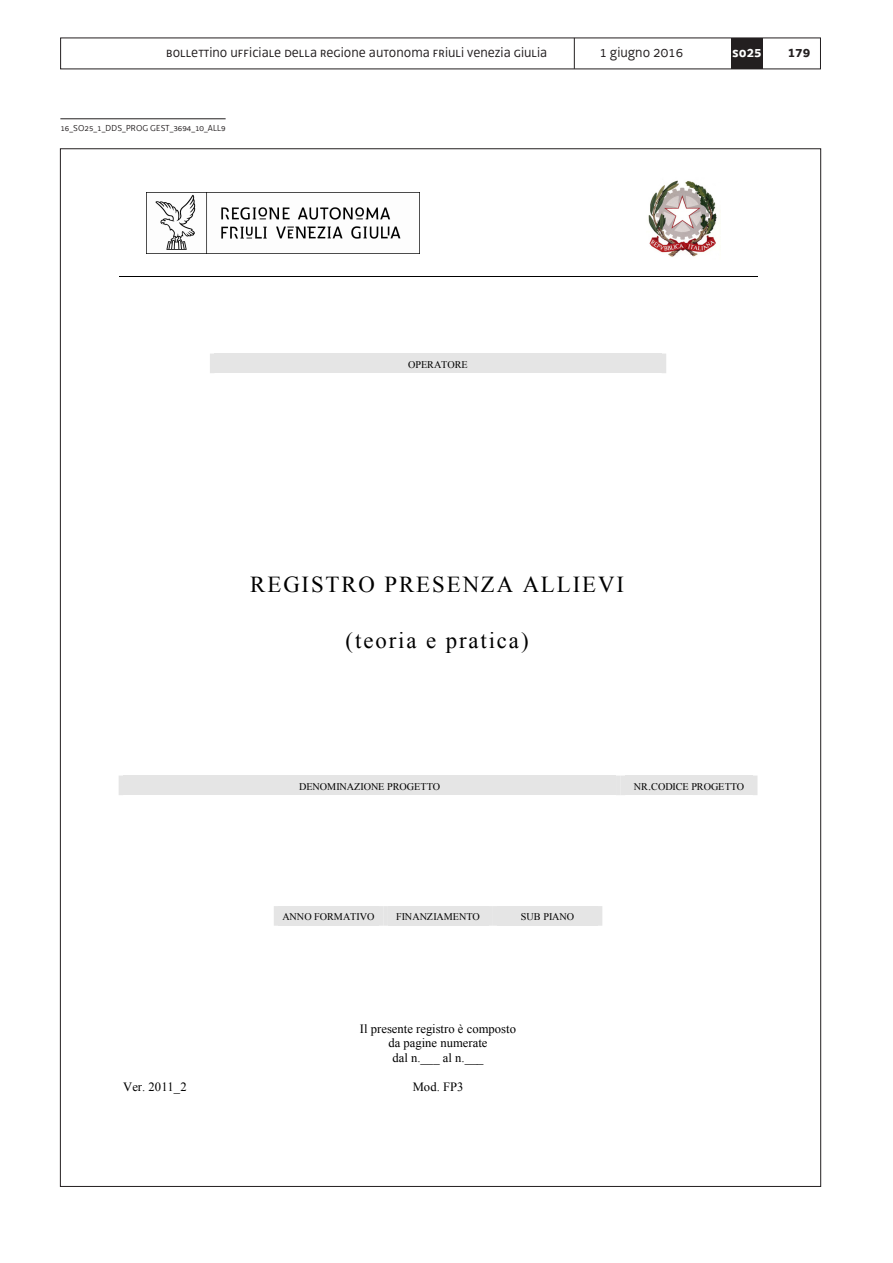
<style>
.page{position:relative;width:893px;height:1263px;background:#fff}
.page>*{position:absolute;margin:0;border:0;box-sizing:border-box;transform-origin:0 0}
.t1{font:22.8px "Times New Roman";letter-spacing:.08em;color:#000}
.t2{font:15px "Decima UNI";color:#231f20}
.t3{font:15px "Decima WE";color:#231f20}
.t4{font:700 15px "Decima WE";color:#fff}
.t5{font:700 15px "Decima WE";color:#231f20}
.t6{font:12.6px/14.5px "Times New Roman";color:#000;text-align:center}
.t7{font:10.2px "Times New Roman";letter-spacing:-.005em;color:#000}
.t8{font:9px "Decima WE";letter-spacing:.015em;color:#231f20}
.s1{font-size:12.6px}
</style>
<div class="page">
<div style="left:731px;top:38px;width:32px;height:31px;background:#231f20"></div>
<hr style="left:574px;top:38px;width:1px;height:31px;background:#231f20">
<img style="left:155px;top:193px;width:246px;height:60px">
<img style="left:648px;top:180px;width:69px;height:77px">
<hr style="left:119px;top:276px;width:328px;height:1px;background:#000">
<hr style="left:448px;top:276px;width:161px;height:1px;background:#000">
<hr style="left:610px;top:276px;width:147px;height:1px;background:#000">
<div style="left:214px;top:354px;width:448px;height:19px;background:#e5e5e5"></div>
<div style="left:119px;top:775px;width:638px;height:20px;background:#e5e5e5"></div>
<div style="left:625px;top:775px;width:128px;height:20px;background:#e5e5e5"></div>
<div style="left:274px;top:906px;width:328px;height:20px;background:#e5e5e5"></div>
<div style="left:497px;top:906px;width:101px;height:20px;background:#e5e5e5"></div>
<hr style="left:60px;top:119px;width:166px;height:1px;background:#231f20">
<h2 class="t2" style="left:166px;top:43px;width:382px">bollettino ufficiale della regione autonoma friuli venezia giulia</h2>
<h2 class="t3" style="left:599px;top:43px;width:85px">1 giugno 2016</h2>
<h2 class="t4" style="left:732px;top:43px;width:31px">so25</h2>
<h2 class="t5" style="left:788px;top:43px;width:24px">179</h2>
<p class="t8" style="left:60px;top:123px;width:167px">16_SO25_1_DDS_PROG GEST_3694_10_ALL9</p>
<p class="t7" style="left:408px;top:357px;width:61px">OPERATORE</p>
<h1 class="t1" style="left:250px;top:569px;width:375px">REGISTRO PRESENZA ALLIEVI</h1>
<h1 class="t1" style="left:346px;top:625px;width:185px">(teoria e pratica)</h1>
<p class="t7" style="left:299px;top:779px;width:143px">DENOMINAZIONE PROGETTO</p>
<p class="t7" style="left:634px;top:779px;width:112px">NR<span class="s1">.</span>CODICE PROGETTO</p>
<p class="t7" style="left:282px;top:910px;width:94px">ANNO FORMATIVO</p>
<p class="t7" style="left:396px;top:910px;width:85px">FINANZIAMENTO</p>
<p class="t7" style="left:521px;top:910px;width:55px">SUB PIANO</p>
<p class="t6" style="left:360px;top:1021px;width:158px">Il presente registro è composto da pagine numerate<br>dal n.___ al n.___</p>
<p class="t6" style="left:123px;top:1079px;width:65px">Ver. 2011_2</p>
<p class="t6" style="left:413px;top:1079px;width:52px">Mod. FP3</p>
</div>
